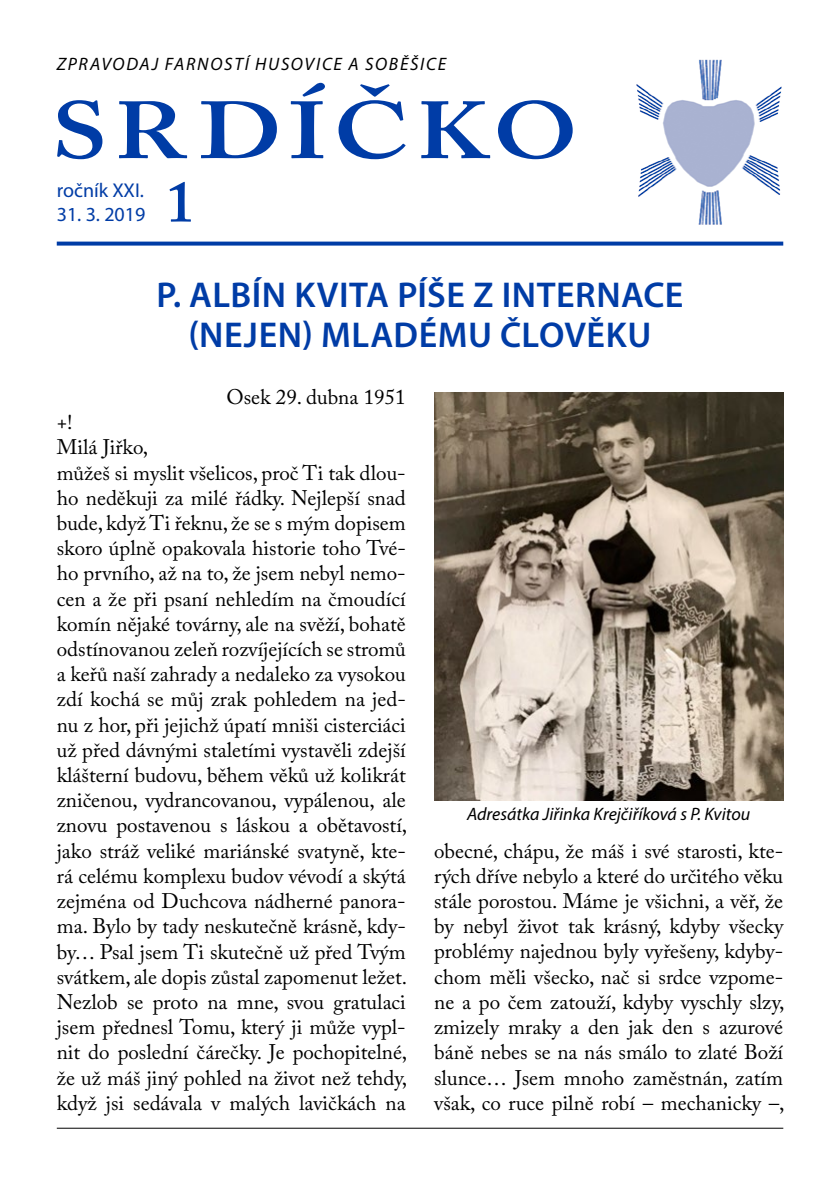
<style>
.page{position:relative;width:840px;height:1191px;background:#fff}
.page>*{position:absolute;margin:0;border:0;box-sizing:border-box;transform-origin:0 0}
.t1{font:600 80px "Adobe Caslon Pro";letter-spacing:.065em;color:#003ca6;scale:1.25 1}
.t2{font:600 58px "Adobe Caslon Pro";color:#003ca6}
.t3{font:600 36px/40px "Myriad Pro";letter-spacing:.015em;color:#003ca6;text-align:center}
.t4{font:21px/25.2px "Adobe Caslon Pro";color:#000}
.t5{font:20px "Myriad Pro";color:#003ca6}
.t6{font:italic 18px "Myriad Pro";letter-spacing:-.005em;color:#000}
.t7{font:italic 18px "Myriad Pro";letter-spacing:.085em;color:#000}
</style>
<div class="page">
<svg style="left:57px;top:242px;width:725px;height:4px;fill:#003ca6"></svg>
<img style="left:636px;top:59px;width:146px;height:166px">
<hr style="left:57px;top:1127px;width:725px;height:1px;background:#000">
<img style="left:434px;top:393px;width:348px;height:407px">
<p class="t7" style="left:57px;top:53px;width:391px">ZPRAVODAJ FARNOSTÍ HUSOVICE A SOBĚŠICE</p>
<h1 class="t1" style="left:52px;top:84px;width:422px">SRDÍČKO</h1>
<p class="t5" style="left:57px;top:178px;width:89px">ročník XXI.</p>
<p class="t5" style="left:57px;top:202px;width:90px">31. 3. 2019</p>
<h2 class="t2" style="left:166px;top:167px;width:30px">1</h2>
<h3 class="t3" style="left:156px;top:274px;width:528px">P. ALBÍN KVITA PÍŠE Z INTERNACE (NEJEN) MLADÉMU ČLOVĚKU</h3>
<p class="t4" style="left:226px;top:384px;width:181px">Osek 29. dubna 1951</p>
<p class="t4" style="left:57px;top:409px;width:352px">+!<br>Milá Jiřko,<br>můžeš si myslit všelicos, proč Ti tak dlou&shy;ho neděkuji za milé řádky. Nejlepší snad bude, když Ti řeknu, že se s mým dopisem skoro úplně opakovala historie toho Tvé&shy;ho prvního, až na to, že jsem nebyl nemo&shy;cen a že při psaní nehledím na čmoudící komín nějaké továrny, ale na svěží, bohatě odstínovanou zeleň rozvíjejících se stromů a keřů naší zahrady a nedaleko za vysokou zdí kochá se můj zrak pohledem na jed&shy;nu z hor, při jejichž úpatí mniši cisterciáci už před dávnými staletími vystavěli zdejší klášterní budovu, během věků už kolikrát zničenou, vydrancovanou, vypálenou, ale znovu postavenou s láskou a obětavostí, jako stráž veliké mariánské svatyně, kte&shy;rá celému komplexu budov vévodí a skýtá zejména od Duchcova nádherné panora&shy;ma. Bylo by tady neskutečně krásně, kdy&shy;by… Psal jsem Ti skutečně už před Tvým svátkem, ale dopis zůstal zapomenut ležet.<br>Nezlob se proto na mne, svou gratulaci jsem přednesl Tomu, který ji může vypl&shy;nit do poslední čárečky. Je pochopitelné, že už máš jiný pohled na život než tehdy, když jsi sedávala v malých lavičkách na</p>
<p class="t6" style="left:467px;top:803px;width:284px">ADRESÁTKA JIŘINKA KREJČIŘÍKOVÁ S P. KVITOU</p>
<p class="t4" style="left:434px;top:837px;width:352px;text-align:justify">obecné, chápu, že máš i své starosti, kte&shy;rých dříve nebylo a které do určitého věku stále porostou. Máme je všichni, a věř, že by nebyl život tak krásný, kdyby všecky problémy najednou byly vyřešeny, kdyby&shy;chom měli všecko, nač si srdce vzpome&shy;ne a po čem zatouží, kdyby vyschly slzy, zmizely mraky a den jak den s azurové báně nebes se na nás smálo to zlaté Boží slunce… Jsem mnoho zaměstnán, zatím však, co ruce pilně robí – mechanicky –,</p>
</div>
